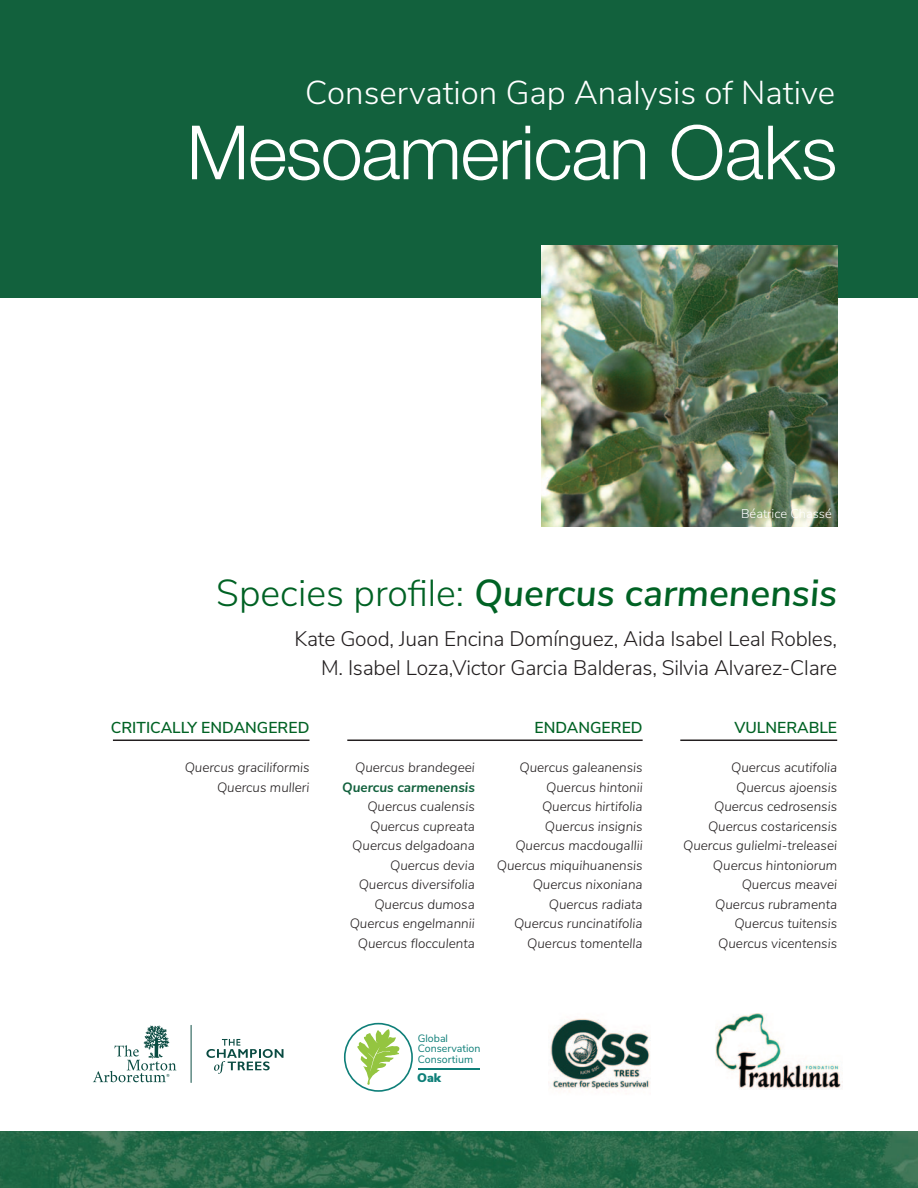
<style>
.page{position:relative;width:918px;height:1188px;background:#fff}
.page>*{position:absolute;margin:0;border:0;box-sizing:border-box;transform-origin:0 0}
.t1{font:300 75px "Helvetica Neue";letter-spacing:-.015em;color:#fff}
.t2{font:italic 600 37.5px "Nunito Sans";color:#006224}
.t3{font:300 33px "Nunito Sans";color:#fff}
.t4{font:300 21px "Nunito Sans";letter-spacing:-.01em;color:#231f20}
.t5{font:600 15.75px "Nunito Sans";color:#006224}
.t6{font:italic 300 13.5px "Nunito Sans";color:#231f20}
.t7{font:italic 700 13.5px "Nunito Sans";color:#12613d}
.t8{font:300 12.75px "Nunito Sans";color:#fff}
.t9{font:900 12.45px "Nunito Sans";color:#0f7f79}
.t10{font:10.65px/10.5px "Nunito Sans";color:#0f7f79}
.s1{font-weight:300;font-style:normal}
</style>
<div class="page">
<div style="left:0;top:0;width:918px;height:298px;background:#12613d"></div>
<img style="left:0;top:1131px;width:918px;height:57px">
<img style="left:542px;top:246px;width:295px;height:281px">
<hr style="left:680px;top:740px;width:157px;height:1px;background:#231f20">
<hr style="left:347px;top:740px;width:296px;height:1px;background:#231f20">
<hr style="left:113px;top:740px;width:196px;height:1px;background:#231f20">
<img style="left:716px;top:1014px;width:125px;height:76px">
<svg style="left:344px;top:1023px;width:69px;height:69px"></svg>
<hr style="left:418px;top:1068px;width:62px;height:1px;background:#0f7f79">
<img style="left:550px;top:1018px;width:100px;height:74px">
<hr style="left:191px;top:1025px;width:1px;height:58px;background:#0a4b42">
<svg style="left:93px;top:1025px;width:83px;height:57px"></svg>
<svg style="left:206px;top:1039px;width:78px;height:35px"></svg>
<p class="t3" style="left:305px;top:81px;width:531px">Conservation Gap Analysis of Native</p>
<p class="t1" style="left:187px;top:126px;width:652px">Mesoamerican Oaks</p>
<p class="t8" style="left:741px;top:509px;width:92px">Béatrice Chassé</p>
<p class="t2" style="left:216px;top:580px;width:622px"><span class="s1">Species profile:</span> Quercus carmenensis</p>
<p class="t4" style="left:294px;top:631px;width:544px">Kate Good, Juan Encina Domínguez, Aida Isabel Leal Robles,</p>
<p class="t4" style="left:321px;top:660px;width:518px">M. Isabel Loza,Victor Garcia Balderas, Silvia Alvarez-Clare</p>
<p class="t5" style="left:111px;top:722px;width:200px">CRITICALLY ENDANGERED</p>
<p class="t6" style="left:185px;top:763px;width:126px">Quercus graciliformis</p>
<p class="t6" style="left:217px;top:782px;width:94px">Quercus mulleri</p>
<p class="t6" style="left:355px;top:763px;width:121px">Quercus brandegeei</p>
<p class="t7" style="left:342px;top:782px;width:134px">Quercus carmenensis</p>
<p class="t6" style="left:367px;top:802px;width:109px">Quercus cualensis</p>
<p class="t6" style="left:370px;top:821px;width:106px">Quercus cupreata</p>
<p class="t6" style="left:352px;top:841px;width:124px">Quercus delgadoana</p>
<p class="t6" style="left:390px;top:860px;width:86px">Quercus devia</p>
<p class="t6" style="left:359px;top:880px;width:118px">Quercus diversifolia</p>
<p class="t6" style="left:374px;top:899px;width:102px">Quercus dumosa</p>
<p class="t6" style="left:350px;top:919px;width:127px">Quercus engelmannii</p>
<p class="t6" style="left:358px;top:938px;width:119px">Quercus flocculenta</p>
<p class="t5" style="left:535px;top:722px;width:110px">ENDANGERED</p>
<p class="t6" style="left:520px;top:763px;width:125px">Quercus galeanensis</p>
<p class="t6" style="left:546px;top:782px;width:98px">Quercus hintonii</p>
<p class="t6" style="left:542px;top:802px;width:102px">Quercus hirtifolia</p>
<p class="t6" style="left:545px;top:821px;width:99px">Quercus insignis</p>
<p class="t6" style="left:515px;top:841px;width:129px">Quercus macdougallii</p>
<p class="t6" style="left:497px;top:860px;width:147px">Quercus miquihuanensis</p>
<p class="t6" style="left:533px;top:880px;width:112px">Quercus nixoniana</p>
<p class="t6" style="left:549px;top:899px;width:95px">Quercus radiata</p>
<p class="t6" style="left:514px;top:919px;width:130px">Quercus runcinatifolia</p>
<p class="t6" style="left:527px;top:938px;width:117px">Quercus tomentella</p>
<p class="t10" style="left:418px;top:1032px;width:64px">Global<br>Conservation<br>Consortium</p>
<p class="t9" style="left:417px;top:1069px;width:26px">Oak</p>
<p class="t5" style="left:734px;top:722px;width:104px">VULNERABLE</p>
<p class="t6" style="left:731px;top:763px;width:107px">Quercus acutifolia</p>
<p class="t6" style="left:736px;top:782px;width:102px">Quercus ajoensis</p>
<p class="t6" style="left:714px;top:802px;width:125px">Quercus cedrosensis</p>
<p class="t6" style="left:708px;top:821px;width:131px">Quercus costaricensis</p>
<p class="t6" style="left:683px;top:841px;width:156px">Quercus gulielmi-treleasei</p>
<p class="t6" style="left:713px;top:860px;width:126px">Quercus hintoniorum</p>
<p class="t6" style="left:742px;top:880px;width:97px">Quercus meavei</p>
<p class="t6" style="left:715px;top:899px;width:123px">Quercus rubramenta</p>
<p class="t6" style="left:734px;top:919px;width:104px">Quercus tuitensis</p>
<p class="t6" style="left:718px;top:938px;width:120px">Quercus vicentensis</p>
</div>
